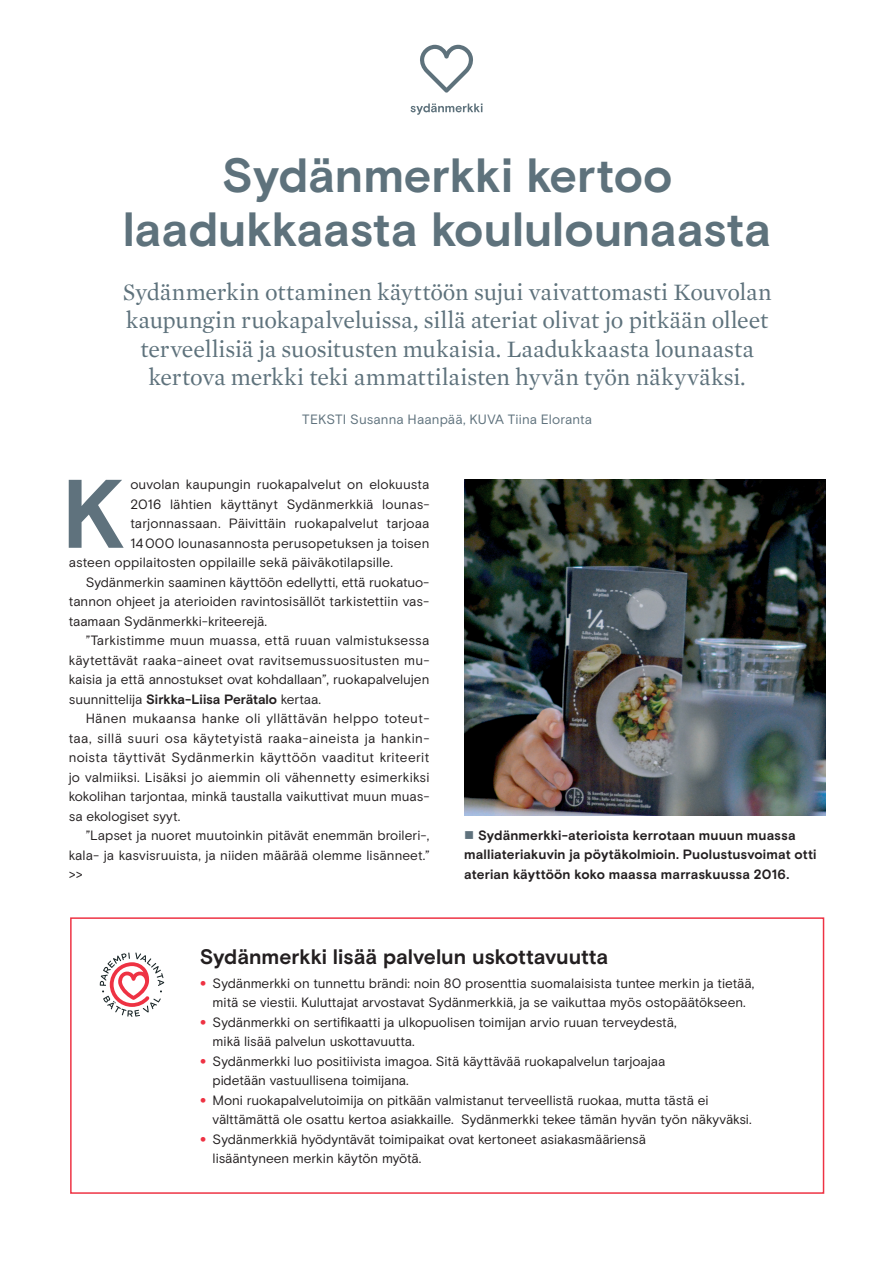
<style>
.page{position:relative;width:893px;height:1263px;background:#fff}
.page>*{position:absolute;margin:0;border:0;box-sizing:border-box;transform-origin:0 0}
.t1{font:700 97.05px "Basis Grotesque Pro";color:#5f727d}
.t2{font:700 48px/54px "Basis Grotesque Pro";letter-spacing:-.01em;color:#5e727c;text-align:center}
.t3{font:24px/28.5px "Mercury Text G1";letter-spacing:-.005em;color:#5e727c;text-align:center}
.t4{font:700 21px "Basis Grotesque Pro";letter-spacing:-.005em;color:#231f20}
.t5{font:13.5px/19.5px "Basis Grotesque Pro";color:#231f20}
.t6{font:700 13.5px/19.5px "Basis Grotesque Pro";letter-spacing:.01em;color:#231f20}
.t7{font:13.5px "Basis Grotesque Pro";letter-spacing:.025em;color:#231f20}
.t8{font:13.5px "Basis Grotesque Pro";letter-spacing:.02em;color:#231f20}
.t9{font:13.5px "Basis Grotesque Pro";letter-spacing:.005em;color:#5f727d}
.s1{font-weight:700}
.s2{color:#5f727d}
.s3{font-family:"Frutiger LT Std";color:#ee3243}
</style>
<div class="page">
<svg style="left:420px;top:45px;width:53px;height:48px"></svg>
<svg style="left:410px;top:103px;width:73px;height:12px"></svg>
<svg style="left:100px;top:952px;width:64px;height:65px"></svg>
<img style="left:464px;top:480px;width:362px;height:335px">
<h2 class="t2" style="left:123px;top:150px;width:650px">Sydänmerkki kertoo laadukkaasta koululounaasta</h2>
<p class="t3" style="left:123px;top:276px;width:650px">Sydänmerkin ottaminen käyttöön sujui vaivattomasti Kouvolan kaupungin ruokapalveluissa, sillä ateriat olivat jo pitkään olleet terveellisiä ja suositusten mukaisia. Laadukkaasta lounaasta kertova merkki teki ammattilaisten hyvän työn näkyväksi.</p>
<p class="t9" style="left:302px;top:411px;width:291px">TEKSTI Susanna Haanpää, KUVA Tiina Eloranta</p>
<h1 class="t1" style="left:62px;top:457px;width:65px">K</h1>
<p class="t5" style="left:130px;top:475px;width:301px">ouvolan kaupungin ruokapalvelut on elokuusta</p>
<p class="t5" style="left:130px;top:495px;width:301px">2016 lähtien käyttänyt Sydänmerkkiä lounas-</p>
<p class="t5" style="left:130px;top:514px;width:301px">tarjonnassaan. Päivittäin ruokapalvelut tarjoaa</p>
<p class="t5" style="left:130px;top:534px;width:301px">14000 lounasannosta perusopetuksen ja toisen</p>
<p class="t5" style="left:69px;top:553px;width:326px">asteen oppilaitosten oppilaille sekä päiväkotilapsille.</p>
<p class="t5" style="left:86px;top:573px;width:345px">Sydänmerkin saaminen käyttöön edellytti, että ruokatuo-</p>
<p class="t5" style="left:69px;top:592px;width:362px">tannon ohjeet ja aterioiden ravintosisällöt tarkistettiin vas-</p>
<p class="t5" style="left:69px;top:612px;width:200px">taamaan Sydänmerkki-kriteerejä.</p>
<p class="t5" style="left:86px;top:631px;width:345px">”Tarkistimme muun muassa, että ruuan valmistuksessa</p>
<p class="t5" style="left:69px;top:651px;width:362px">käytettävät raaka-aineet ovat ravitsemussuositusten mu-</p>
<p class="t5" style="left:69px;top:670px;width:362px">kaisia ja että annostukset ovat kohdallaan”, ruokapalvelujen</p>
<p class="t5" style="left:69px;top:690px;width:254px">suunnittelija <span class="s1">Sirkka-Liisa Perätalo</span> kertaa.</p>
<p class="t8" style="left:86px;top:711px;width:345px">Hänen mukaansa hanke oli yllättävän helppo toteut-</p>
<p class="t7" style="left:69px;top:730px;width:362px">taa, sillä suuri osa käytetyistä raaka-aineista ja hankin-</p>
<p class="t7" style="left:69px;top:750px;width:362px">noista täyttivät Sydänmerkin käyttöön vaaditut kriteerit</p>
<p class="t8" style="left:69px;top:769px;width:362px">jo valmiiksi. Lisäksi jo aiemmin oli vähennetty esimerkiksi</p>
<p class="t5" style="left:69px;top:787px;width:362px">kokolihan tarjontaa, minkä taustalla vaikuttivat muun muas-</p>
<p class="t5" style="left:69px;top:806px;width:113px">sa ekologiset syyt.</p>
<p class="t5" style="left:86px;top:826px;width:345px">”Lapset ja nuoret muutoinkin pitävät enemmän broileri-,</p>
<p class="t5" style="left:69px;top:845px;width:362px">kala- ja kasvisruuista, ja niiden määrää olemme lisänneet.”</p>
<p class="t5" style="left:69px;top:865px;width:15px">&gt;&gt;</p>
<p class="t6" style="left:464px;top:826px;width:354px"><span class="s2">■</span> Sydänmerkki-aterioista kerrotaan muuun muassa malliateriakuvin ja pöytäkolmioin. Puolustusvoimat otti aterian käyttöön koko maassa marraskuussa 2016.</p>
<h3 class="t4" style="left:200px;top:944px;width:410px">Sydänmerkki lisää palvelun uskottavuutta</h3>
<p class="t5" style="left:200px;top:973px;width:556px;text-align:center"><span class="s3">•</span> Sydänmerkki on tunnettu brändi: noin 80 prosenttia suomalaisista tuntee merkin ja tietää, mitä se viestii. Kuluttajat arvostavat Sydänmerkkiä, ja se vaikuttaa myös ostopäätökseen.</p>
<p class="t5" style="left:213px;top:1012px;width:465px;text-indent:-13px"><span class="s3">•</span> Sydänmerkki on sertifikaatti ja ulkopuolisen toimijan arvio ruuan terveydestä, mikä lisää palvelun uskottavuutta.</p>
<p class="t5" style="left:213px;top:1051px;width:454px;text-indent:-13px"><span class="s3">•</span> Sydänmerkki luo positiivista imagoa. Sitä käyttävää ruokapalvelun tarjoajaa pidetään vastuullisena toimijana.</p>
<p class="t5" style="left:213px;top:1090px;width:540px;text-indent:-13px"><span class="s3">•</span> Moni ruokapalvelutoimija on pitkään valmistanut terveellistä ruokaa, mutta tästä ei välttämättä ole osattu kertoa asiakkaille. Sydänmerkki tekee tämän hyvän työn näkyväksi.</p>
<p class="t5" style="left:213px;top:1129px;width:435px;text-indent:-13px"><span class="s3">•</span> Sydänmerkkiä hyödyntävät toimipaikat ovat kertoneet asiakasmääriensä lisääntyneen merkin käytön myötä.</p>
</div>
